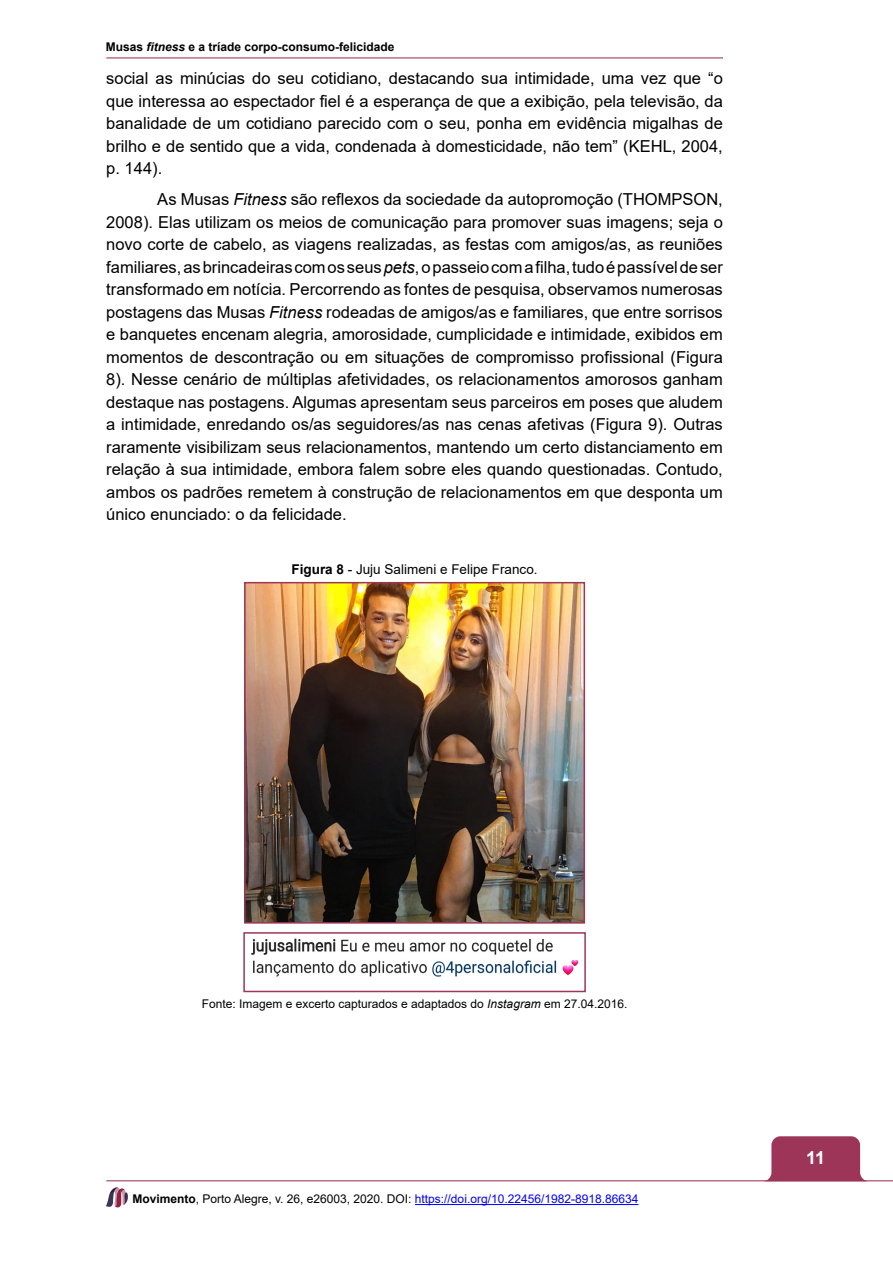
<style>
.page{position:relative;width:893px;height:1263px;background:#fff}
.page>*{position:absolute;margin:0;border:0;box-sizing:border-box;transform-origin:0 0}
.t1{font:700 18px "Arial";color:#fff}
.t2{font:16.5px/22.5px "Arial";color:#000;text-align:justify}
.t3{font:13.5px "Arial";color:#000}
.t4{font:12px "Arial";color:#00f}
.t5{font:12px "Arial";color:#000}
.t6{font:700 12px "Arial";color:#000}
.s1{font-style:italic}
.s2{font-weight:700}
.s3{font-weight:700;color:#000}
.s4{color:#000}
</style>
<div class="page">
<svg style="left:767px;top:1136px;width:97px;height:44px;background:#a54867"></svg>
<hr style="left:415px;top:1204px;width:223px;height:1px;background:#00f">
<svg style="left:106px;top:1187px;width:22px;height:20px"></svg>
<hr style="left:106px;top:1180px;width:787px;height:1px;background:#9c3558">
<hr style="left:106px;top:57px;width:617px;height:1px;background:#9c3558">
<img style="left:247px;top:585px;width:335px;height:336px">
<div style="left:244px;top:582px;width:341px;height:342px;border:2px solid #9c3558"></div>
<img style="left:251px;top:938px;width:328px;height:39px">
<div style="left:243px;top:932px;width:343px;height:60px;border:2px solid #9c3558"></div>
<p class="t6" style="left:106px;top:38px;width:290px">Musas <span class="s1">fitness</span> e a tríade corpo-consumo-felicidade</p>
<p class="t2" style="left:106px;top:67px;width:618px">social as minúcias do seu cotidiano, destacando sua intimidade, uma vez que “o que interessa ao espectador fiel é a esperança de que a exibição, pela televisão, da banalidade de um cotidiano parecido com o seu, ponha em evidência migalhas de brilho e de sentido que a vida, condenada à domesticidade, não tem” (KEHL, 2004, p. 144).</p>
<p class="t2" style="left:106px;top:188px;width:618px;text-indent:51px">As Musas <span class="s1">Fitness</span> são reflexos da sociedade da autopromoção (THOMPSON, 2008). Elas utilizam os meios de comunicação para promover suas imagens; seja o novo corte de cabelo, as viagens realizadas, as festas com amigos/as, as reuniões familiares, as brincadeiras com os seus <span class="s1">pets</span>, o passeio com a filha, tudo é passível de ser transformado em notícia. Percorrendo as fontes de pesquisa, observamos numerosas postagens das Musas <span class="s1">Fitness</span> rodeadas de amigos/as e familiares, que entre sorrisos e banquetes encenam alegria, amorosidade, cumplicidade e intimidade, exibidos em momentos de descontração ou em situações de compromisso profissional (Figura 8). Nesse cenário de múltiplas afetividades, os relacionamentos amorosos ganham destaque nas postagens. Algumas apresentam seus parceiros em poses que aludem a intimidade, enredando os/as seguidores/as nas cenas afetivas (Figura 9). Outras raramente visibilizam seus relacionamentos, mantendo um certo distanciamento em relação à sua intimidade, embora falem sobre eles quando questionadas. Contudo, ambos os padrões remetem à construção de relacionamentos em que desponta um único enunciado: o da felicidade.</p>
<p class="t3" style="left:292px;top:560px;width:248px"><span class="s2">Figura 8</span> - Juju Salimeni e Felipe Franco.</p>
<p class="t5" style="left:202px;top:996px;width:427px">Fonte: Imagem e excerto capturados e adaptados do <span class="s1">Instagram</span> em 27.04.2016.</p>
<p class="t4" style="left:132px;top:1191px;width:508px"><span class="s3">Movimento</span><span class="s4">, Porto Alegre, v. 26, e26003, 2020. DOI:</span> https://doi.org/10.22456/1982-8918.86634</p>
<p class="t1" style="left:806px;top:1145px;width:21px">11</p>
</div>
